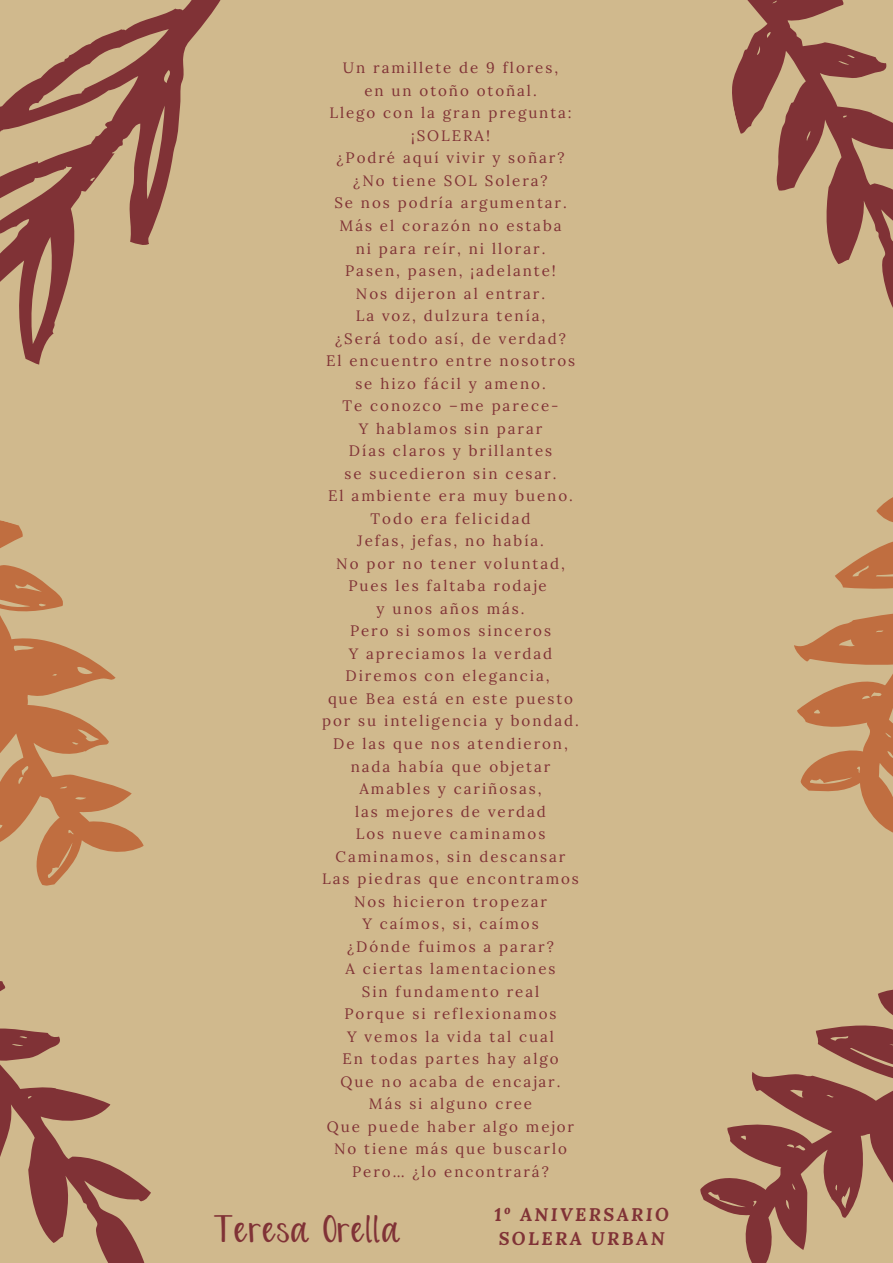
<style>
.page{position:relative;width:893px;height:1263px;background:#d0b98d}
.page>*{position:absolute;margin:0;border:0;box-sizing:border-box;transform-origin:0 0}
.t1{font:36.3px "Orange Blossoms";color:#803236}
.t2{font:italic 700 18.15px/24.8px "Lora";letter-spacing:.13em;color:#803236}
.t3{font:15.15px/22.5px "Lora";letter-spacing:.13em;color:#803236;text-align:center}
</style>
<div class="page">
<svg style="left:732px;top:0;width:161px;height:308px"></svg>
<svg style="left:0;top:520px;width:144px;height:366px"></svg>
<svg style="left:0;top:0;width:221px;height:365px"></svg>
<svg style="left:0;top:981px;width:151px;height:282px"></svg>
<svg style="left:700px;top:989px;width:193px;height:274px"></svg>
<svg style="left:794px;top:497px;width:99px;height:336px"></svg>
<p class="t3" style="left:322px;top:56px;width:258px">Un ramillete de 9 flores,<br>en un otoño otoñal.<br>Llego con la gran pregunta: ¡SOLERA!<br>¿Podré aquí vivir y soñar? ¿No tiene SOL Solera?<br>Se nos podría argumentar.<br>Más el corazón no estaba<br>ni para reír, ni llorar.<br>Pasen, pasen, ¡adelante!<br>Nos dijeron al entrar.<br>La voz, dulzura tenía,<br>¿Será todo así, de verdad?<br>El encuentro entre nosotros se hizo fácil y ameno.<br>Te conozco –me parece-<br>Y hablamos sin parar<br>Días claros y brillantes<br>se sucedieron sin cesar.<br>El ambiente era muy bueno.<br>Todo era felicidad<br>Jefas, jefas, no había.<br>No por no tener voluntad,<br>Pues les faltaba rodaje<br>y unos años más.<br>Pero si somos sinceros<br>Y apreciamos la verdad<br>Diremos con elegancia,<br>que Bea está en este puesto por su inteligencia y bondad.<br>De las que nos atendieron, nada había que objetar<br>Amables y cariñosas,<br>las mejores de verdad<br>Los nueve caminamos<br>Caminamos, sin descansar<br>Las piedras que encontramos<br>Nos hicieron tropezar<br>Y caímos, si, caímos<br>¿Dónde fuimos a parar?<br>A ciertas lamentaciones<br>Sin fundamento real<br>Porque si reflexionamos<br>Y vemos la vida tal cual<br>En todas partes hay algo<br>Que no acaba de encajar.<br>Más si alguno cree<br>Que puede haber algo mejor<br>No tiene más que buscarlo<br>Pero… ¿lo encontrará?</p>
<h1 class="t1" style="left:213px;top:1209px;width:187px">Teresa Orella</h1>
<p class="t2" style="left:494px;top:1201px;width:176px">1º ANIVERSARIO<br>SOLERA URBAN</p>
</div>
